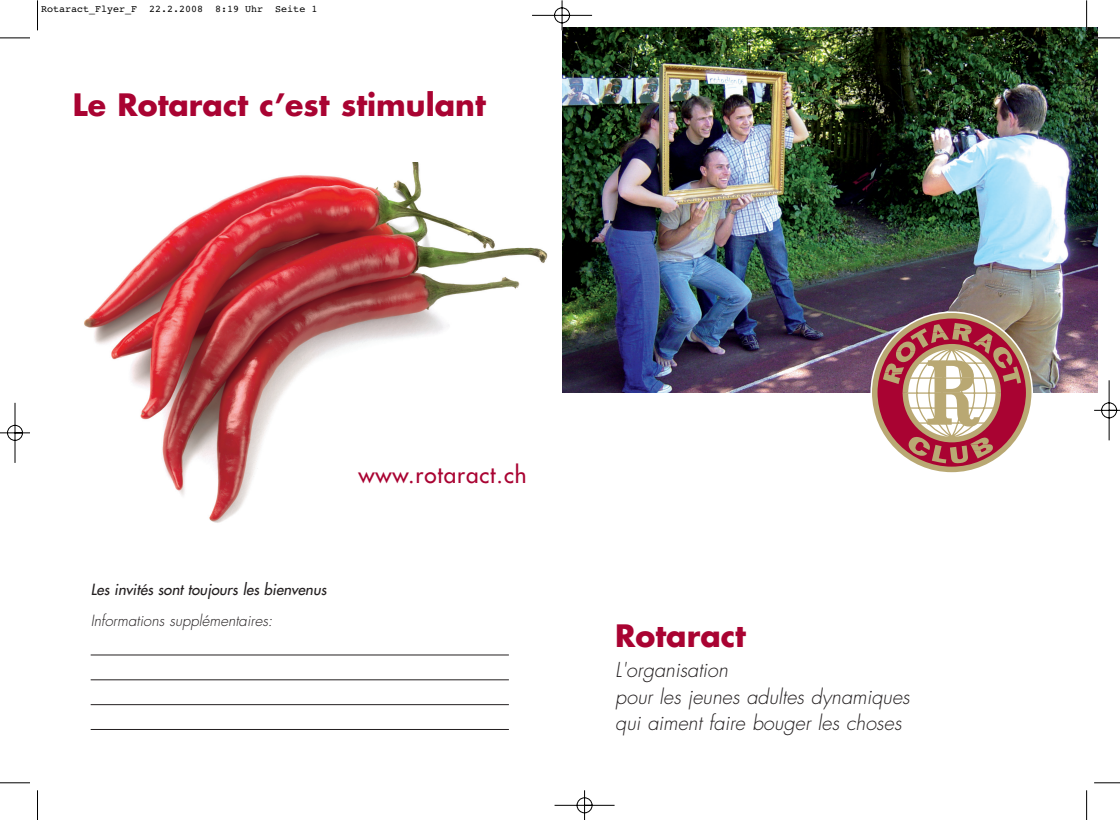
<style>
.page{position:relative;width:1120px;height:820px;background:#fff}
.page>*{position:absolute;margin:0;border:0;box-sizing:border-box;transform-origin:0 0}
.t1{font:700 30px "Futura";color:#a90332}
.t2{font:22.5px "Futura";letter-spacing:.04em;color:#a90332}
.t3{font:italic 300 20px/26.4px "Futura";color:#231f20}
.t4{font:italic 15px "Futura";color:#231f20}
.t5{font:italic 300 15px "Futura";color:#231f20}
.t6{font:10px "Courier";color:#000}
</style>
<div class="page">
<img style="left:0;top:0;width:1120px;height:819px">
<p class="t6" style="left:41px;top:5px;width:278px">Rotaract_Flyer_F 22.2.2008 8:19 Uhr Seite 1</p>
<h1 class="t1" style="left:73px;top:91px;width:414px">Le Rotaract c’est stimulant</h1>
<p class="t2" style="left:358px;top:463px;width:170px">www.rotaract.ch</p>
<p class="t4" style="left:91px;top:582px;width:240px">Les invités sont toujours les bienvenus</p>
<p class="t5" style="left:91px;top:613px;width:186px">Informations supplémentaires:</p>
<h1 class="t1" style="left:615px;top:621px;width:132px">Rotaract</h1>
<p class="t3" style="left:615px;top:658px;width:299px">L'organisation<br>pour les jeunes adultes dynamiques qui aiment faire bouger les choses</p>
</div>
